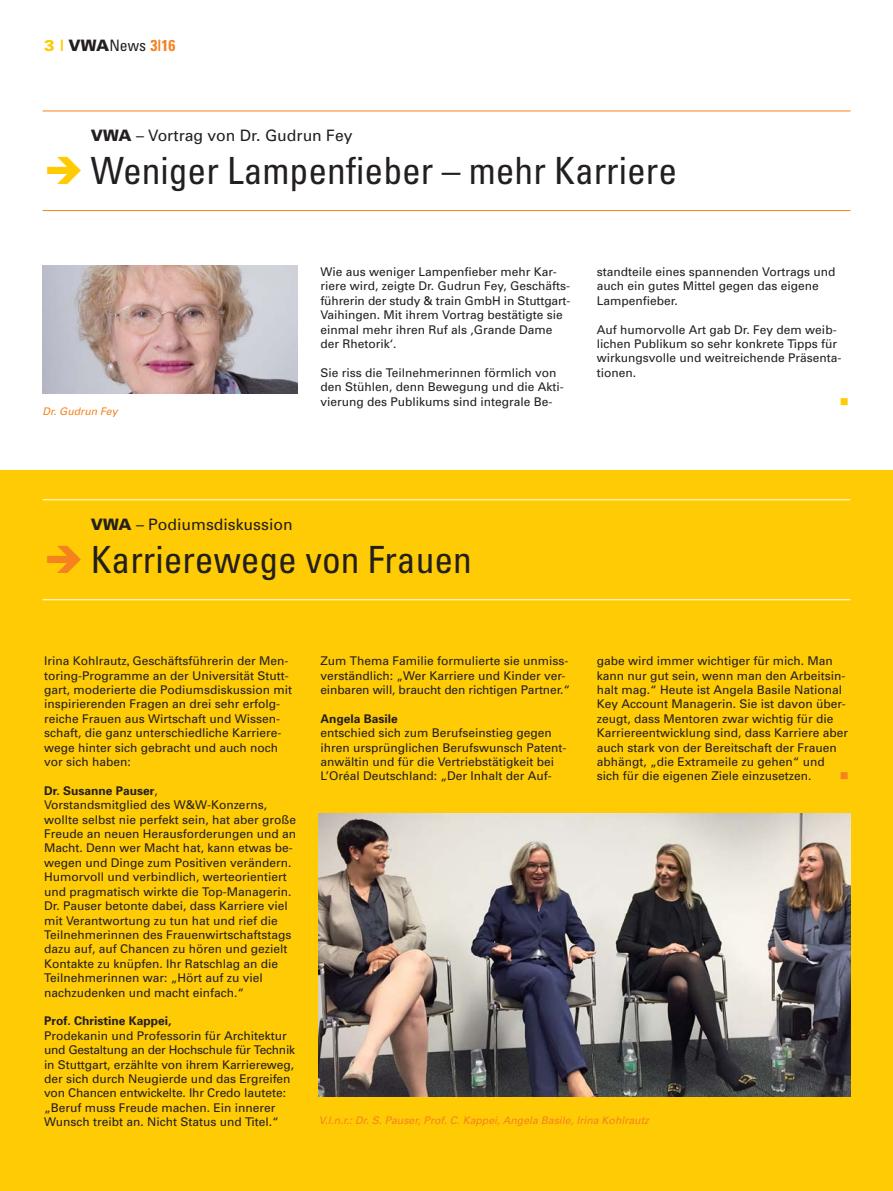
<style>
.page{position:relative;width:893px;height:1191px;background:#fff}
.page>*{position:absolute;margin:0;border:0;box-sizing:border-box;transform-origin:0 0}
.t1{font:condensed 37.5px "Univers";color:#231f20}
.t2{font:15.75px "Univers";color:#231f20}
.t3{font:condensed 15.75px "Univers";color:#231f20}
.t4{font:12px/14.4px "Univers";color:#231f20}
.t5{font:700 12px "Univers";color:#231f20}
.t6{font:12px "Wingdings";color:#ffcb04}
.t7{font:12px "Wingdings";color:#f5821f}
.t8{font:italic 10.5px "Univers";color:#f5821f}
.s1{font-weight:900;font-stretch:normal;color:#ffcb04}
.s2{font-weight:900;font-stretch:normal}
.s3{font-weight:700;color:#f5821f}
.s4{font-weight:900}
.s5{color:#ffcb04}
.s6{color:#f5821f}
.s7{font-family:"Avant Garde Gothic Itc T";font-weight:600}
.s8{font-weight:700}
</style>
<div class="page">
<div style="left:0;top:470px;width:893px;height:720px;background:#ffcb04"></div>
<hr style="left:43px;top:499px;width:807px;height:1px;background:#fff">
<hr style="left:43px;top:599px;width:807px;height:1px;background:#fff">
<hr style="left:43px;top:111px;width:807px;height:1px;background:#f5821f">
<hr style="left:43px;top:210px;width:807px;height:1px;background:#f5821f">
<img style="left:43px;top:266px;width:255px;height:127px">
<img style="left:319px;top:813px;width:531px;height:284px">
<h2 class="t3" style="left:44px;top:40px;width:133px"><span class="s1">3 |</span> <span class="s2">VWA</span>News <span class="s3">3|16</span></h2>
<h2 class="t2" style="left:91px;top:130px;width:263px"><span class="s4">VWA</span> – Vortrag von Dr. Gudrun Fey</h2>
<h1 class="t1" style="left:44px;top:157px;width:635px"><span class="s5">➔</span> Weniger Lampenfieber – mehr Karriere</h1>
<p class="t8" style="left:43px;top:407px;width:79px">Dr. Gudrun Fey</p>
<p class="t4" style="left:320px;top:266px;width:252px">Wie aus weniger Lampenfieber mehr Kar&shy;riere wird, zeigte Dr. Gudrun Fey, Geschäfts&shy;führerin der study &amp; train GmbH in Stuttgart-Vaihingen. Mit ihrem Vortrag bestätigte sie einmal mehr ihren Ruf als ‚Grande Dame der Rhetorik‘.</p>
<p class="t4" style="left:320px;top:366px;width:245px">Sie riss die Teilnehmerinnen förmlich von den Stühlen, denn Bewegung und die Akti&shy;vierung des Publikums sind integrale Be-</p>
<p class="t4" style="left:597px;top:266px;width:240px">standteile eines spannenden Vortrags und auch ein gutes Mittel gegen das eigene<br>Lampenfieber.</p>
<p class="t4" style="left:597px;top:323px;width:246px">Auf humorvolle Art gab Dr. Fey dem weib&shy;lichen Publikum so sehr konkrete Tipps für wirkungsvolle und weitreichende Präsenta&shy;tionen.</p>
<p class="t6" style="left:840px;top:394px;width:10px">■</p>
<h2 class="t2" style="left:91px;top:518px;width:203px"><span class="s4">VWA</span> – Podiumsdiskussion</h2>
<h1 class="t1" style="left:44px;top:546px;width:429px"><span class="s6">➔</span> Karrierewege von Frauen</h1>
<p class="t4" style="left:44px;top:655px;width:250px">Irina Kohlrautz<span class="s7">,</span> Geschäftsführerin der Men&shy;toring-Programme an der Universität Stutt&shy;gart, moderierte die Podiumsdiskussion mit inspirierenden Fragen an drei sehr erfolg - reiche Frauen aus Wirtschaft und Wissen&shy;schaft, die ganz unterschiedliche Karriere&shy;wege hinter sich gebracht und auch noch vor sich haben:</p>
<p class="t4" style="left:44px;top:784px;width:254px"><span class="s8">Dr. Susanne Pauser</span>,<br>Vorstandsmitglied des W&amp;W-Konzerns, wollte selbst nie perfekt sein, hat aber große Freude an neuen Herausforderungen und an Macht. Denn wer Macht hat, kann etwas be&shy;wegen und Dinge zum Positiven verändern.<br>Humorvoll und verbindlich, werteorientiert und pragmatisch wirkte die Top-Managerin.<br>Dr. Pauser betonte dabei, dass Karriere viel mit Verantwortung zu tun hat und rief die Teilnehmerinnen des Frauenwirtschaftstags dazu auf, auf Chancen zu hören und gezielt Kontakte zu knüpfen. Ihr Ratschlag an die Teilnehmerinnen war: „Hört auf zu viel nachzudenken und macht einfach.“</p>
<p class="t5" style="left:44px;top:1016px;width:129px">Prof. Christine Kappei,</p>
<p class="t4" style="left:44px;top:1029px;width:253px">Prodekanin und Professorin für Architektur und Gestaltung an der Hochschule für Technik in Stuttgart, erzählte von ihrem Karriereweg, der sich durch Neugierde und das Ergreifen von Chancen entwickelte. Ihr Credo lautete: „Beruf muss Freude machen. Ein innerer Wunsch treibt an. Nicht Status und Titel.“</p>
<p class="t4" style="left:320px;top:655px;width:251px">Zum Thema Familie formulierte sie unmiss&shy;verständlich: „Wer Karriere und Kinder ver&shy;einbaren will, braucht den richtigen Partner.“</p>
<p class="t5" style="left:320px;top:714px;width:79px">Angela Basile</p>
<p class="t4" style="left:320px;top:727px;width:248px">entschied sich zum Berufseinstieg gegen ihren ursprünglichen Berufswunsch Patent&shy;anwältin und für die Vertriebstätigkeit bei L’Oréal Deutschland: „Der Inhalt der Auf-</p>
<p class="t4" style="left:597px;top:655px;width:253px">gabe wird immer wichtiger für mich. Man kann nur gut sein, wenn man den Arbeitsin&shy;halt mag.“ Heute ist Angela Basile National Key Account Managerin. Sie ist davon über&shy;zeugt, dass Mentoren zwar wichtig für die Karriereentwicklung sind, dass Karriere aber auch stark von der Bereitschaft der Frauen abhängt, „die Extrameile zu gehen“ und sich für die eigenen Ziele einzusetzen.</p>
<p class="t7" style="left:840px;top:769px;width:10px">■</p>
<p class="t8" style="left:319px;top:1116px;width:333px">V.l.n.r.: Dr. S. Pauser, Prof. C. Kappei, Angela Basile, Irina Kohlrautz</p>
</div>
